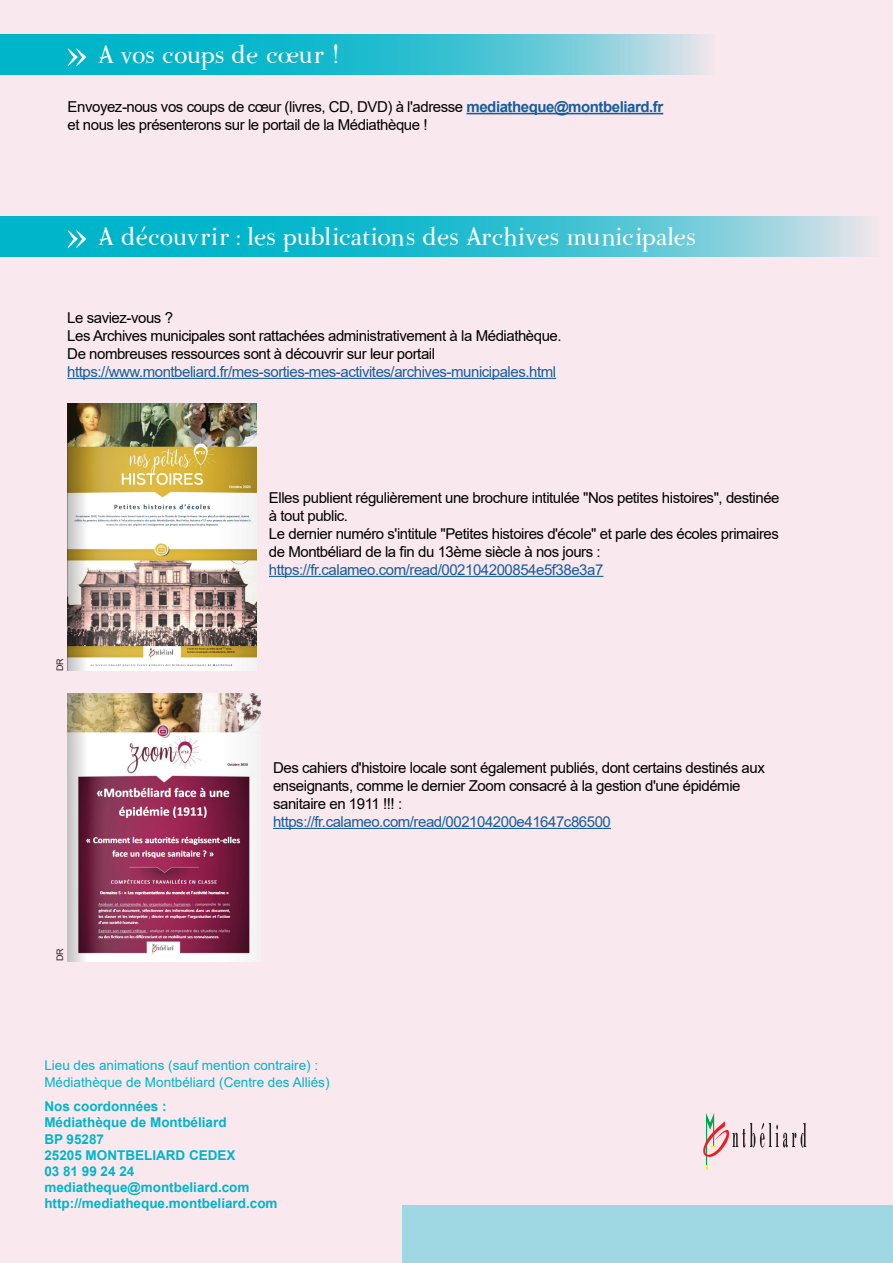
<style>
.page{position:relative;width:893px;height:1263px;background:#f9e8ed}
.page>*{position:absolute;margin:0;border:0;box-sizing:border-box;transform-origin:0 0}
.t1{font:30px "Parma Petit";color:#fff}
.t2{font:15px/18px "Arial";letter-spacing:-.03em;color:#000}
.t3{font:15px "Arial";letter-spacing:-.03em;color:#175d9e}
.t4{font:700 13.5px/16.2px "Arial";color:#00b5ca}
.t5{font:13.5px "Arial";color:#00b5ca}
.t6{font:9px "Arial";color:#231f20}
.s1{font-weight:700;color:#175d9e}
</style>
<div class="page">
<hr style="left:467px;top:113px;width:196px;height:1px;background:#175d9e">
<hr style="left:67px;top:378px;width:489px;height:1px;background:#175d9e">
<hr style="left:269px;top:576px;width:334px;height:1px;background:#175d9e">
<hr style="left:273px;top:828px;width:338px;height:1px;background:#175d9e">
<svg style="left:0;top:35px;width:709px;height:40px;background:#3ac0d1"></svg>
<svg style="left:0;top:216px;width:872px;height:41px;background:#39c0d1"></svg>
<svg style="left:68px;top:49px;width:18px;height:17px"></svg>
<svg style="left:68px;top:230px;width:18px;height:18px"></svg>
<div style="left:403px;top:1206px;width:490px;height:57px;background:#9fd7e2"></div>
<svg style="left:703px;top:1113px;width:103px;height:57px"></svg>
<img style="left:67px;top:693px;width:193px;height:268px">
<img style="left:67px;top:404px;width:189px;height:267px">
<p class="t1" style="left:99px;top:38px;width:241px">A vos coups de cœur !</p>
<p class="t2" style="left:68px;top:98px;width:597px">Envoyez-nous vos coups de cœur (livres, CD, DVD) à l'adresse <span class="s1">mediatheque@montbeliard.fr</span></p>
<p class="t2" style="left:68px;top:116px;width:361px">et nous les présenterons sur le portail de la Médiathèque !</p>
<p class="t1" style="left:99px;top:220px;width:599px">A découvrir : les publications des Archives municipales</p>
<p class="t2" style="left:67px;top:308px;width:107px">Le saviez-vous ?</p>
<p class="t2" style="left:67px;top:326px;width:496px">Les Archives municipales sont rattachées administrativement à la Médiathèque.</p>
<p class="t2" style="left:67px;top:344px;width:369px">De nombreuses ressources sont à découvrir sur leur portail</p>
<p class="t3" style="left:67px;top:361px;width:490px">https://www.montbeliard.fr/mes-sorties-mes-activites/archives-municipales.html</p>
<p class="t6" style="left:54px;top:671px;width:14px;rotate:-90deg">DR</p>
<p class="t6" style="left:54px;top:961px;width:14px;rotate:-90deg">DR</p>
<p class="t2" style="left:269px;top:488px;width:512px">Elles publient régulièrement une brochure intitulée "Nos petites histoires", destinée à tout public.</p>
<p class="t2" style="left:269px;top:524px;width:511px">Le dernier numéro s'intitule "Petites histoires d'école" et parle des écoles primaires de Montbéliard de la fin du 13ème siècle à nos jours :</p>
<p class="t3" style="left:269px;top:559px;width:336px">https://fr.calameo.com/read/002104200854e5f38e3a7</p>
<p class="t2" style="left:273px;top:758px;width:493px">Des cahiers d'histoire locale sont également publiés, dont certains destinés aux enseignants, comme le dernier Zoom consacré à la gestion d'une épidémie sanitaire en 1911 !!! :</p>
<p class="t3" style="left:273px;top:811px;width:339px">https://fr.calameo.com/read/002104200e41647c86500</p>
<p class="t5" style="left:44px;top:1056px;width:275px">Lieu des animations (sauf mention contraire) :</p>
<p class="t5" style="left:44px;top:1072px;width:287px">Médiathèque de Montbéliard (Centre des Alliés)</p>
<p class="t4" style="left:44px;top:1098px;width:184px">Nos coordonnées :<br>Médiathèque de Montbéliard</p>
<p class="t4" style="left:44px;top:1131px;width:61px">BP 95287</p>
<p class="t4" style="left:44px;top:1147px;width:193px">25205 MONTBELIARD CEDEX</p>
<p class="t4" style="left:44px;top:1163px;width:92px">03 81 99 24 24</p>
<p class="t4" style="left:44px;top:1179px;width:207px">mediatheque@montbeliard.com</p>
<p class="t4" style="left:44px;top:1196px;width:235px">http://mediatheque.montbeliard.com</p>
</div>
